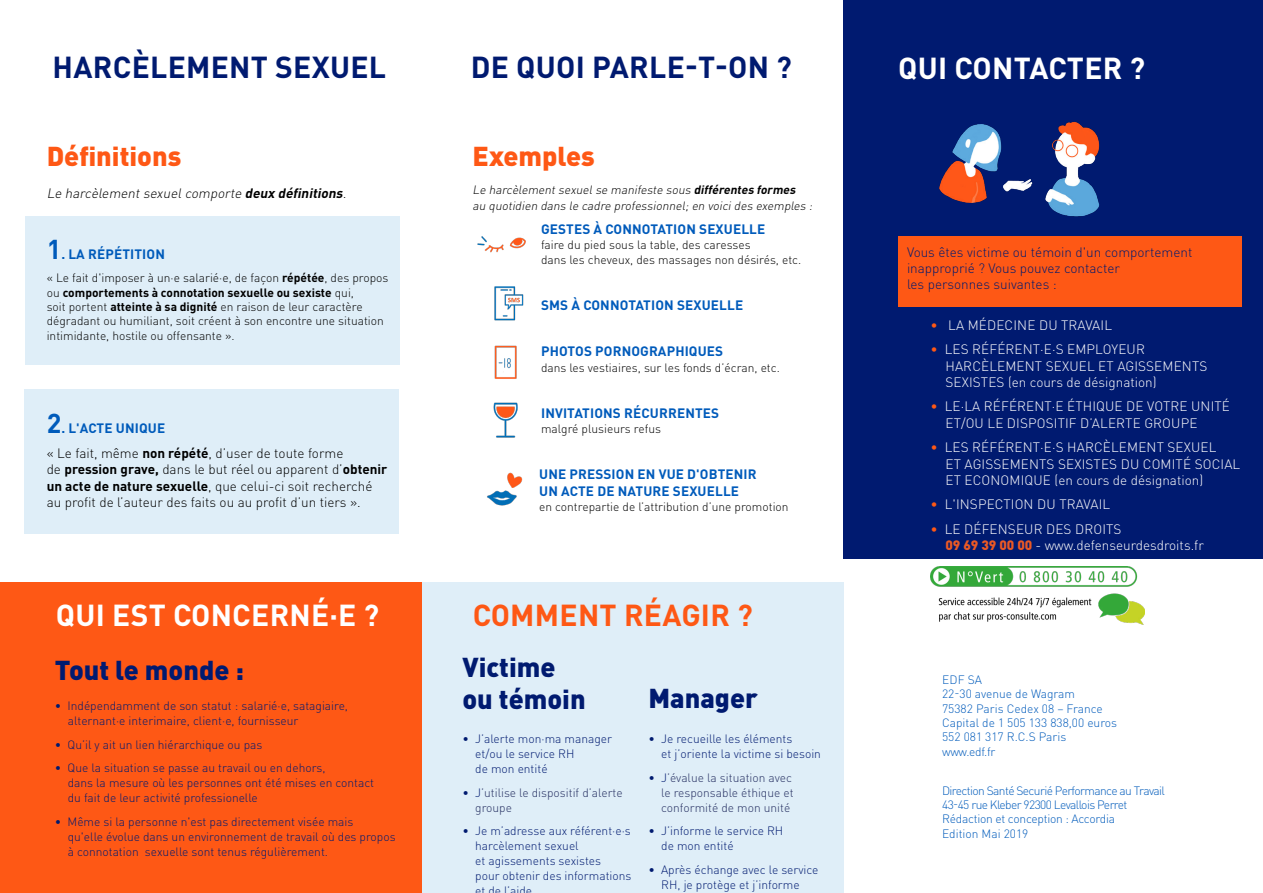
<style>
.page{position:relative;width:1263px;height:893px;background:#fff}
.page>*{position:absolute;margin:0;border:0;box-sizing:border-box;transform-origin:0 0}
.t1{font:700 30px "DIN Pro";letter-spacing:.01em;color:#001a70}
.t2{font:700 30px "DIN Pro";letter-spacing:.01em;color:#fff}
.t3{font:700 30px "DIN Pro";letter-spacing:.01em;color:#fe5815}
.t4{font:900 27px/32.4px "DIN Pro";color:#001a70}
.t5{font:900 27px "DIN Pro";color:#fe5815}
.t6{font:300 13.5px/16.2px "DIN Pro";letter-spacing:.01em;color:#fff}
.t7{font:300 13.5px/16.2px "DIN Pro";color:#000}
.t8{font:700 13.5px/16.2px "DIN Pro";letter-spacing:.01em;color:#005bbb}
.t9{font:300 13.5px/16.2px "DIN Pro";color:#001a70}
.t10{font:italic 300 13.5px "DIN Pro";color:#000}
.t11{font:300 12px/15px "DIN Pro";color:#001a70}
.t12{font:300 12px/14.4px "DIN Pro";color:#000}
.t13{font:300 12px/14.4px "DIN Pro";letter-spacing:-.05em;color:#005bbb}
.t14{font:italic 300 12px/15.8px "DIN Pro";color:#000}
.t15{font:300 12px/14.4px "DIN Pro";color:#005bbb}
.t16{font:300 12px/15px "DIN Pro";color:#252f61}
.s1{font-weight:700}
.s2{font-size:27px}
.s3{color:#001a70}
.s4{color:#fe5815}
.s5{font-weight:900;color:#ea5925}
</style>
<div class="page">
<div style="left:844px;top:0;width:419px;height:559px;background:#001a70"></div>
<div style="left:0;top:582px;width:422px;height:311px;background:#fe5815"></div>
<div style="left:422px;top:582px;width:422px;height:311px;background:#dfeef8"></div>
<div style="left:898px;top:236px;width:343px;height:71px;background:#fe5815"></div>
<div style="left:25px;top:216px;width:374px;height:148px;background:#dfeef8"></div>
<div style="left:24px;top:389px;width:374px;height:145px;background:#dfeef8"></div>
<img style="left:477px;top:236px;width:49px;height:17px">
<img style="left:494px;top:286px;width:30px;height:35px">
<img style="left:494px;top:345px;width:23px;height:34px">
<img style="left:493px;top:402px;width:25px;height:36px">
<img style="left:487px;top:472px;width:36px;height:34px">
<img style="left:939px;top:121px;width:161px;height:96px">
<img style="left:930px;top:566px;width:214px;height:59px">
<h2 class="t1" style="left:53px;top:46px;width:335px">HARCÈLEMENT SEXUEL</h2>
<h3 class="t5" style="left:47px;top:138px;width:136px">Définitions</h3>
<p class="t10" style="left:47px;top:184px;width:304px">Le harcèlementsexuelcomporte <span class="s1">deux définitions</span>.</p>
<h4 class="t8" style="left:47px;top:246px;width:120px"><span class="s2">1</span>. LA RÉPÉTITION</h4>
<p class="t12" style="left:47px;top:270px;width:343px">« Le fait d'imposer à un·e salarié·e, de façon <span class="s1">répétée</span>, des propos ou <span class="s1">comportements à connotation sexuelle ou sexiste</span> qui,<br>soit portent <span class="s1">atteinte à sa dignité</span> en raison de leur caractère dégradant ou humiliant, soit créent à son encontre une situation intimidante, hostile ou offensante ».</p>
<h4 class="t8" style="left:47px;top:420px;width:120px"><span class="s2">2</span>. L'ACTE UNIQUE</h4>
<p class="t7" style="left:47px;top:445px;width:342px">« Le fait, même <span class="s1">non répété</span>, d’user de toute forme<br>de <span class="s1">pression grave,</span> dans le but réel ou apparent d’<span class="s1">obtenir un acte de nature sexuelle</span>, que celui-ci soit recherché au profit de l’auteur des faits ou au profit d’un tiers ».</p>
<h2 class="t1" style="left:471px;top:46px;width:323px">DE QUOI PARLE-T-ON ?</h2>
<h3 class="t5" style="left:473px;top:138px;width:124px">Exemples</h3>
<p class="t14" style="left:473px;top:181px;width:344px">Le harcèlementsexuelse manifeste sous <span class="s1">différentes formes </span>au quotidien dans le cadre professionnel;en voicides exemples :</p>
<p class="t8" style="left:541px;top:221px;width:226px">GESTES À CONNOTATION SEXUELLE</p>
<p class="t12" style="left:541px;top:236px;width:262px;line-height:15.6px">faire du pied sous la table, des caresses<br>dans les cheveux, des massages non désirés, etc.</p>
<p class="t8" style="left:541px;top:297px;width:204px">SMS À CONNOTATION SEXUELLE</p>
<p class="t8" style="left:541px;top:343px;width:184px">PHOTOS PORNOGRAPHIQUES</p>
<p class="t12" style="left:541px;top:360px;width:240px">dans les vestiaires, sur les fonds d’écran, etc.</p>
<p class="t8" style="left:541px;top:404px;width:180px">INVITATIONS RÉCURRENTES</p>
<p class="t12" style="left:541px;top:421px;width:121px">malgré plusieurs refus</p>
<p class="t8" style="left:539px;top:466px;width:219px">UNE PRESSION EN VUE D'OBTENIR<br>UN ACTE DE NATURE SEXUELLE</p>
<p class="t12" style="left:539px;top:499px;width:251px">en contrepartie de l’attribution d’une promotion</p>
<h2 class="t2" style="left:56px;top:595px;width:325px">QUI EST CONCERNÉ·E ?</h2>
<h2 class="t3" style="left:473px;top:595px;width:282px">COMMENT RÉAGIR ?</h2>
<h3 class="t4" style="left:55px;top:653px;width:191px">Tout le monde :</h3>
<p class="t11" style="left:68px;top:698px;width:282px;text-indent:-13px">• Indépendamment de son statut : salarié·e, satagiaire, alternant·e interimaire, client·e, fournisseur</p>
<p class="t11" style="left:55px;top:736px;width:209px">• Qu’il y ait un lien hiérarchique ou pas</p>
<p class="t11" style="left:68px;top:760px;width:308px;text-indent:-13px">• Que la situation se passe au travail ou en dehors,<br>dans la mesure où les personnes ont été mises en contact du fait de leur activité professionelle</p>
<p class="t11" style="left:68px;top:813px;width:329px;text-indent:-13px">• Même si la personne n'est pas directement visée mais<br>qu'elle évolue dans un environnement de travail où des propos à connotation sexuelle sont tenus régulièrement.</p>
<h3 class="t4" style="left:462px;top:650px;width:125px">Victime ou témoin</h3>
<h3 class="t4" style="left:648px;top:681px;width:111px">Manager</h3>
<p class="t11" style="left:661px;top:731px;width:161px;text-indent:-13px">• Je recueille les éléments<br>et j’oriente la victime si besoin</p>
<p class="t16" style="left:661px;top:769px;width:134px;text-indent:-13px"><span class="s3">• J</span>’évalue la situation avec le responsable éthique et conformité de mon unité</p>
<p class="t11" style="left:661px;top:823px;width:124px;text-indent:-13px">• J’informe le service RH de mon entité</p>
<p class="t11" style="left:648px;top:861px;width:172px;text-align:center">• Après échange avec le service<br>RH, je protège et j’informe</p>
<p class="t11" style="left:475px;top:731px;width:138px;text-indent:-13px">• J’alerte mon·ma manager et/ou le service RH<br>de mon entité</p>
<p class="t16" style="left:475px;top:784px;width:149px;text-indent:-13px"><span class="s3">• J</span>’utilise le dispositif d’alerte groupe</p>
<p class="t11" style="left:475px;top:823px;width:158px;text-indent:-13px">• Je m’adresse aux référent·e·s harcèlement sexuel<br>et agissements sexistes<br>pour obtenir des informations et de l’aide</p>
<h2 class="t2" style="left:898px;top:47px;width:248px">QUI CONTACTER ?</h2>
<p class="t9" style="left:907px;top:243px;width:287px">Vous êtes victime ou témoin d'un comportement inapproprié ? Vous pouvez contacter<br>les personnes suivantes :</p>
<p class="t6" style="left:930px;top:316px;width:183px"><span class="s4">•</span> LA MÉDECINE DU TRAVAIL</p>
<p class="t6" style="left:945px;top:341px;width:263px;text-indent:-15px"><span class="s4">•</span> LES RÉFÉRENT·E·S EMPLOYEUR<br>HARCÈLEMENT SEXUEL ET AGISSEMENTS<br>SEXISTES (en cours de désignation)</p>
<p class="t6" style="left:945px;top:398px;width:286px;text-indent:-15px"><span class="s4">•</span> LE·LA RÉFÉRENT·E ÉTHIQUE DE VOTRE UNITÉ<br>ET/OU LE DISPOSITIF D’ALERTE GROUPE</p>
<p class="t6" style="left:945px;top:439px;width:296px;text-indent:-15px"><span class="s4">•</span> LES RÉFÉRENT·E·S HARCÈLEMENT SEXUEL<br>ET AGISSEMENTS SEXISTES DU COMITÉ SOCIAL<br>ET ECONOMIQUE (en cours de désignation)</p>
<p class="t6" style="left:930px;top:496px;width:181px"><span class="s4">•</span> L'INSPECTION DU TRAVAIL</p>
<p class="t6" style="left:945px;top:521px;width:260px;text-indent:-15px"><span class="s4">•</span> LE DÉFENSEUR DES DROITS<br><span class="s5">09 69 39 00 00</span> - www.defenseurdesdroits.fr</p>
<p class="t15" style="left:942px;top:672px;width:177px">EDF SA<br>22-30 avenue de Wagram<br>75382 Paris Cedex 08 – France<br>Capital de 1 505 133 838,00 euros<br>552 081 317 R.C.S Paris www.edf.fr</p>
<p class="t13" style="left:942px;top:782px;width:224px">Direction Santé Securié Performance au Travail 43-45 rue Kleber 92300 Levallois Perret Rédaction et conception : Accordia<br>Edition Mai 2019</p>
</div>
